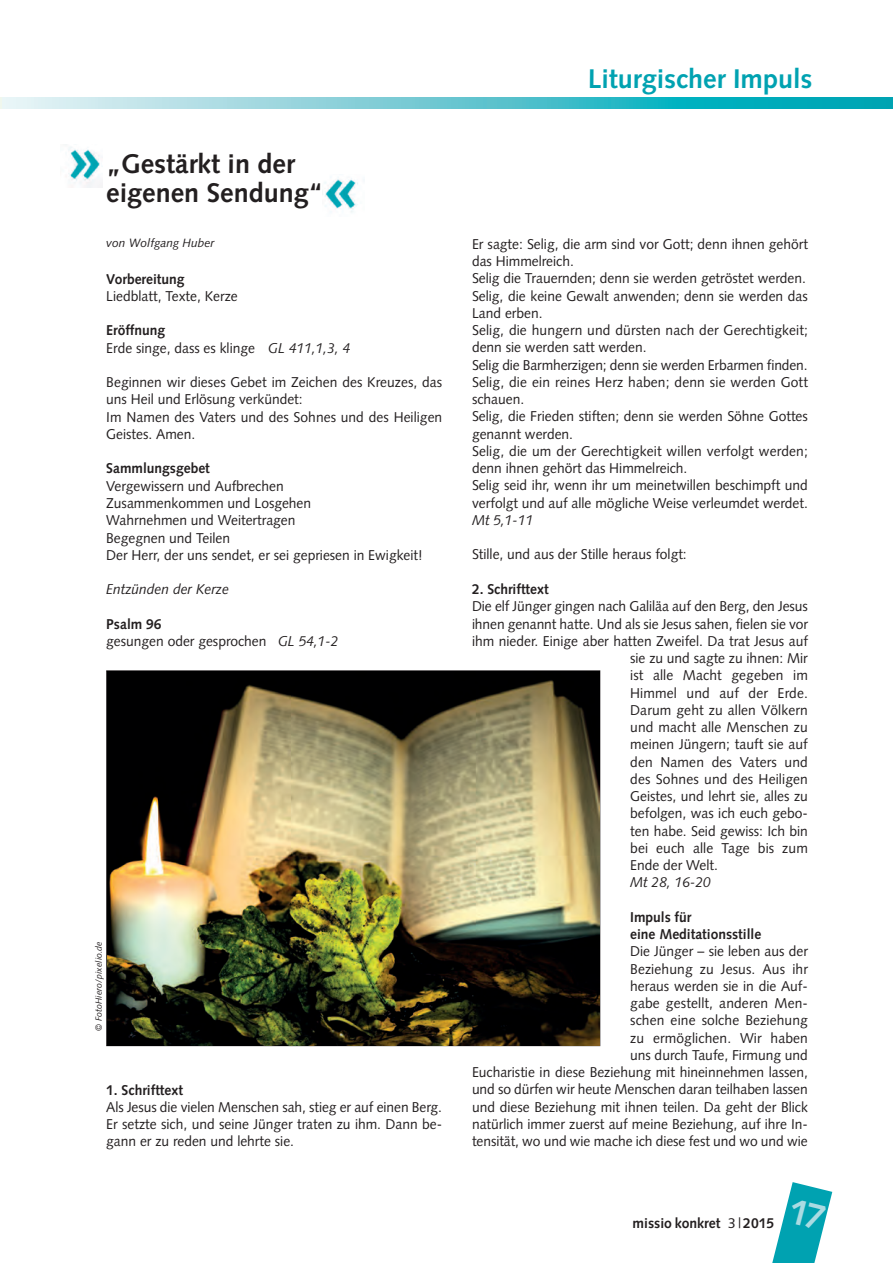
<style>
.page{position:relative;width:893px;height:1263px;background:#fff}
.page>*{position:absolute;margin:0;border:0;box-sizing:border-box;transform-origin:0 0}
.t1{font:700 27px/28.5px "Syntax";color:#231f20}
.t2{font:700 27px "Syntax";color:#00a2b1}
.t3{font:14.25px/17.2px "Syntax";color:#231f20}
.t4{font:700 14.25px/17.2px "Syntax";color:#231f20}
.t5{font:italic 14.25px "Syntax";color:#231f20}
.t6{font:italic 12px "Syntax";color:#231f20}
.t7{font:italic 9px "Syntax";color:#231f20}
.s1{font-weight:700}
.s2{font-style:italic}
.s3{font-weight:400}
</style>
<div class="page">
<svg style="left:3px;top:98px;width:890px;height:10px;background:#65c8d2"></svg>
<img style="left:68px;top:147px;width:34px;height:40px">
<img style="left:322px;top:177px;width:36px;height:36px">
<img style="left:107px;top:671px;width:492px;height:374px">
<svg style="left:772px;top:1182px;width:60px;height:81px"></svg>
<h1 class="t1" style="left:106px;top:152px;width:219px">„Gestärkt in der eigenen Sendung“</h1>
<p class="t6" style="left:106px;top:238px;width:110px">von Wolfgang Huber</p>
<p class="t4" style="left:106px;top:271px;width:80px">Vorbereitung</p>
<p class="t3" style="left:106px;top:289px;width:133px">Liedblatt, Texte, Kerze</p>
<p class="t3" style="left:106px;top:323px;width:246px"><span class="s1">Eröffnung<br></span>Erde singe, dass es klinge <span class="s2">GL 411,1,3, 4</span></p>
<p class="t3" style="left:106px;top:375px;width:337px">Beginnen wir dieses Gebet im Zeichen des Kreuzes, das uns Heil und Erlösung verkündet:<br>Im Namen des Vaters und des Sohnes und des Heiligen Geistes. Amen.</p>
<p class="t4" style="left:106px;top:461px;width:105px">Sammlungsgebet</p>
<p class="t3" style="left:106px;top:478px;width:318px">Vergewissern und Aufbrechen<br>Zusammenkommen und Losgehen<br>Wahrnehmen und Weitertragen<br>Begegnen und Teilen<br>Der Herr, der uns sendet, er sei gepriesen in Ewigkeit!</p>
<p class="t5" style="left:106px;top:584px;width:124px">Entzünden der Kerze</p>
<p class="t3" style="left:106px;top:616px;width:234px"><span class="s1">Psalm 96<br></span>gesungen oder gesprochen <span class="s2">GL 54,1-2</span></p>
<p class="t7" style="left:95px;top:1031px;width:91px;rotate:-90deg">© FotoHiero/pixelio.de</p>
<p class="t4" style="left:106px;top:1082px;width:78px">1. Schrifttext</p>
<p class="t3" style="left:106px;top:1099px;width:337px;text-align:justify">Als Jesus die vielen Menschen sah, stieg er auf einen Berg.<br>Er setzte sich, und seine Jünger traten zu ihm. Dann be&shy;gann er zu reden und lehrte sie.</p>
<h1 class="t2" style="left:588px;top:68px;width:226px">Liturgischer Impuls</h1>
<p class="t3" style="left:472px;top:237px;width:337px">Er sagte: Selig, die arm sind vor Gott; denn ihnen gehört das Himmelreich.<br>Selig die Trauernden; denn sie werden getröstet werden.<br>Selig, die keine Gewalt anwenden; denn sie werden das Land erben.<br>Selig, die hungern und dürsten nach der Gerechtigkeit; denn sie werden satt werden.<br>Selig die Barmherzigen; denn sie werden Erbarmen finden.<br>Selig, die ein reines Herz haben; denn sie werden Gott schauen.<br>Selig, die Frieden stiften; denn sie werden Söhne Gottes genannt werden.<br>Selig, die um der Gerechtigkeit willen verfolgt werden; denn ihnen gehört das Himmelreich.<br>Selig seid ihr, wenn ihr um meinetwillen beschimpft und verfolgt und auf alle mögliche Weise verleumdet werdet.</p>
<p class="t5" style="left:472px;top:514px;width:63px">Mt 5,1-11</p>
<p class="t3" style="left:472px;top:547px;width:216px">Stille, und aus der Stille heraus folgt:</p>
<p class="t4" style="left:472px;top:582px;width:78px">2. Schrifttext</p>
<p class="t3" style="left:472px;top:599px;width:337px">Die elf Jünger gingen nach Galiläa auf den Berg, den Jesus</p>
<p class="t3" style="left:472px;top:616px;width:338px">ihnen genannt hatte. Und als sie Jesus sahen, fielen sie vor</p>
<p class="t3" style="left:472px;top:633px;width:337px">ihm nieder. Einige aber hatten Zweifel. Da trat Jesus auf</p>
<p class="t3" style="left:630px;top:651px;width:179px">sie zu und sagte zu ihnen: Mir</p>
<p class="t3" style="left:630px;top:668px;width:179px">ist alle Macht gegeben im</p>
<p class="t3" style="left:630px;top:685px;width:179px">Himmel und auf der Erde.</p>
<p class="t3" style="left:630px;top:702px;width:179px">Darum geht zu allen Völkern</p>
<p class="t3" style="left:630px;top:720px;width:179px">und macht alle Menschen zu</p>
<p class="t3" style="left:630px;top:737px;width:179px">meinen Jüngern; tauft sie auf</p>
<p class="t3" style="left:630px;top:754px;width:179px">den Namen des Vaters und</p>
<p class="t3" style="left:630px;top:771px;width:179px">des Sohnes und des Heiligen</p>
<p class="t3" style="left:630px;top:789px;width:179px">Geistes, und lehrt sie, alles zu</p>
<p class="t3" style="left:630px;top:806px;width:179px">befolgen, was ich euch gebo-</p>
<p class="t3" style="left:630px;top:823px;width:179px">ten habe. Seid gewiss: Ich bin</p>
<p class="t3" style="left:630px;top:840px;width:179px">bei euch alle Tage bis zum</p>
<p class="t3" style="left:630px;top:858px;width:89px">Ende der Welt.</p>
<p class="t5" style="left:630px;top:877px;width:82px">Mt 28, 16-20</p>
<p class="t4" style="left:630px;top:910px;width:133px">Impuls für<br>eine Meditationsstille</p>
<p class="t3" style="left:472px;top:944px;width:337px;text-align:right">Die Jünger – sie leben aus der<br>Beziehung zu Jesus. Aus ihr<br>heraus werden sie in die Auf-<br>gabe gestellt, anderen Men-<br>schen eine solche Beziehung<br>zu ermöglichen. Wir haben<br>uns durch Taufe, Firmung und<br>Eucharistie in diese Beziehung mit hineinnehmen lassen, und so dürfen wir heute Menschen daran teilhaben lassen und diese Beziehung mit ihnen teilen. Da geht der Blick natürlich immer zuerst auf meine Beziehung, auf ihre In&shy;tensität, wo und wie mache ich diese fest und wo und wie</p>
<p class="t4" style="left:632px;top:1216px;width:143px">missio konkret <span class="s3">3 |</span> 2015</p>
</div>
